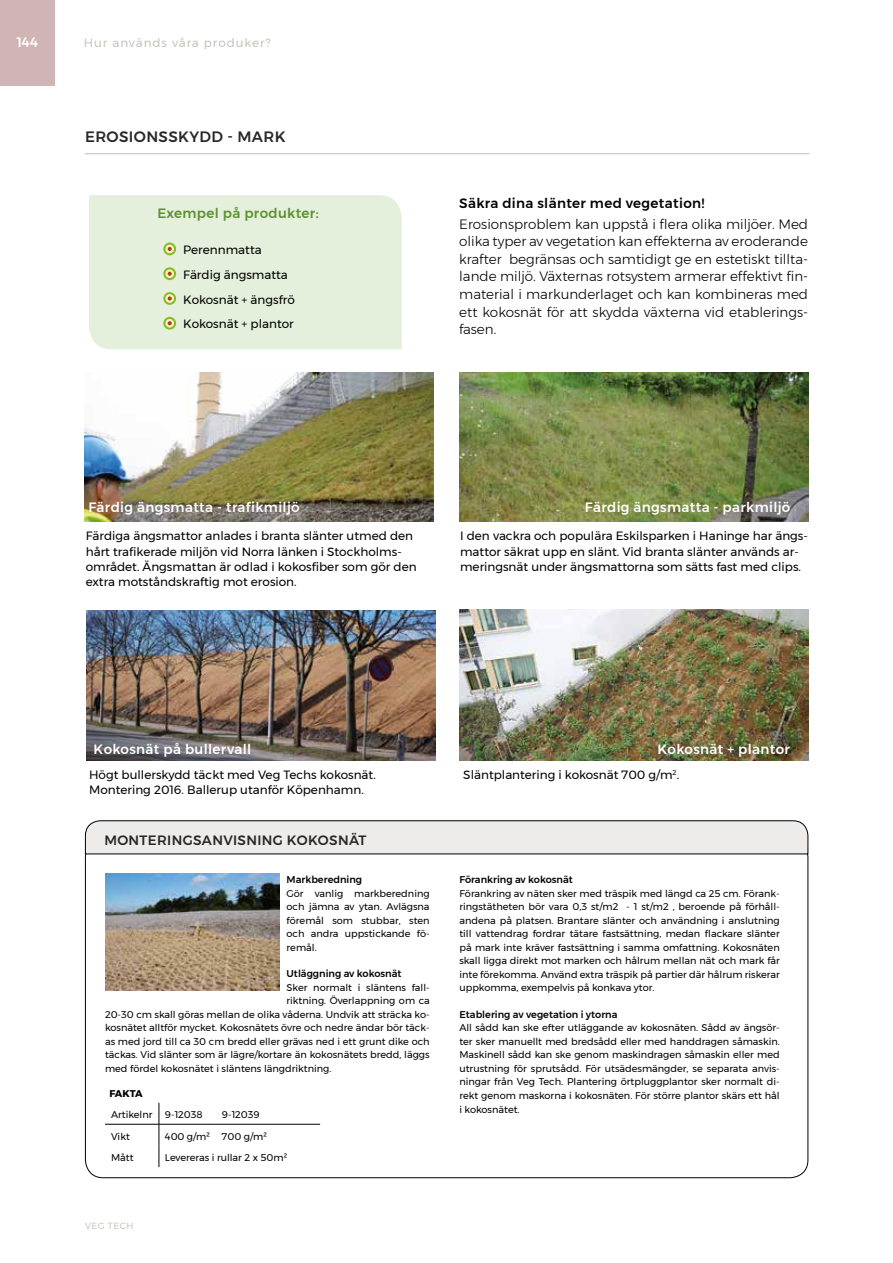
<style>
.page{position:relative;width:893px;height:1263px;background:#fff}
.page>*{position:absolute;margin:0;border:0;box-sizing:border-box;transform-origin:0 0}
.t1{font:500 15px "Montserrat";letter-spacing:.025em;color:#282827}
.t2{font:300 13.5px/17.5px "Montserrat";color:#000;text-align:justify}
.t3{font:500 13.5px "Montserrat";letter-spacing:.025em;color:#fff}
.t4{font:500 13.5px "Montserrat";letter-spacing:.025em;color:#000}
.t5{font:500 13.5px "Montserrat";letter-spacing:.025em;color:#282827}
.t6{font:500 13.5px "Montserrat";letter-spacing:.025em;color:#5e9031}
.t7{font:12px/15.3px "Montserrat";color:#000}
.t8{font:12px "Montserrat";letter-spacing:.075em;color:#c6c5ba}
.t9{font:9.75px/13.5px "Montserrat";color:#000;text-align:justify}
.t10{font:500 9.75px "Montserrat";color:#000}
.t11{font:700 9.75px "Montserrat";letter-spacing:-.02em;color:#000}
.t12{font:9px "Montserrat";letter-spacing:.05em;color:#c6c5ba}
</style>
<div class="page">
<img style="left:85px;top:372px;width:349px;height:150px">
<img style="left:459px;top:372px;width:349px;height:149px">
<img style="left:459px;top:610px;width:349px;height:150px">
<img style="left:86px;top:610px;width:349px;height:151px">
<div style="left:89px;top:195px;width:313px;height:154px;background:#e4efdc"></div>
<svg style="left:163px;top:243px;width:13px;height:12px"></svg>
<svg style="left:165px;top:245px;width:9px;height:8px"></svg>
<svg style="left:168px;top:247px;width:4px;height:4px"></svg>
<svg style="left:163px;top:267px;width:13px;height:13px"></svg>
<svg style="left:165px;top:269px;width:9px;height:9px"></svg>
<svg style="left:168px;top:272px;width:4px;height:4px"></svg>
<svg style="left:163px;top:292px;width:13px;height:13px"></svg>
<svg style="left:165px;top:294px;width:9px;height:9px"></svg>
<svg style="left:168px;top:296px;width:4px;height:5px"></svg>
<svg style="left:163px;top:317px;width:13px;height:13px"></svg>
<svg style="left:165px;top:319px;width:9px;height:9px"></svg>
<svg style="left:168px;top:321px;width:4px;height:4px"></svg>
<hr style="left:85px;top:153px;width:724px;height:1px;background:#c6c5ba">
<svg style="left:85px;top:820px;width:723px;height:34px"></svg>
<img style="left:105px;top:874px;width:174px;height:117px">
<hr style="left:105px;top:1124px;width:54px;height:1px;background:#000">
<hr style="left:159px;top:1124px;width:57px;height:1px;background:#000">
<hr style="left:216px;top:1124px;width:104px;height:1px;background:#000">
<svg style="left:159px;top:1103px;width:1px;height:64px"></svg>
<div style="left:0;top:0;width:55px;height:85px;background:#d1b5b6"></div>
<h2 class="t3" style="left:17px;top:32px;width:23px">144</h2>
<p class="t8" style="left:84px;top:33px;width:188px">Hur används våra produker?</p>
<h1 class="t1" style="left:85px;top:125px;width:202px">EROSIONSSKYDD - MARK</h1>
<h2 class="t6" style="left:157px;top:202px;width:163px">Exempel på produkter:</h2>
<p class="t7" style="left:183px;top:237px;width:113px;line-height:24.8px">Perennmatta<br>Färdig ängsmatta<br>Kokosnät + ängsfrö<br>Kokosnät + plantor</p>
<h2 class="t3" style="left:88px;top:497px;width:213px">Färdig ängsmatta - trafikmiljö</h2>
<h2 class="t4" style="left:459px;top:193px;width:247px">Säkra dina slänter med vegetation!</h2>
<p class="t2" style="left:459px;top:215px;width:350px">Erosionsproblem kan uppstå i flera olika miljöer. Med olika typer av vegetation kan effekterna av eroderande krafter begränsas och samtidigt ge en estetiskt tillta&shy;lande miljö. Växternas rotsystem armerar effektivt fin&shy;material i markunderlaget och kan kombineras med ett kokosnät för att skydda växterna vid etablerings&shy;fasen.</p>
<h2 class="t3" style="left:585px;top:497px;width:207px">Färdig ängsmatta - parkmiljö</h2>
<p class="t7" style="left:86px;top:528px;width:332px">Färdiga ängsmattor anlades i branta slänter utmed den hårt trafikerade miljön vid Norra länken i Stockholms&shy;området. Ängsmattan är odlad i kokosfiber som gör den extra motståndskraftig mot erosion.</p>
<p class="t7" style="left:460px;top:528px;width:349px">I den vackra och populära Eskilsparken i Haninge har ängs&shy;mattor säkrat upp en slänt. Vid branta slänter används ar&shy;meringsnät under ängsmattorna som sätts fast med clips.</p>
<h2 class="t3" style="left:94px;top:739px;width:159px">Kokosnät på bullervall</h2>
<h2 class="t3" style="left:657px;top:739px;width:134px">Kokosnät + plantor</h2>
<p class="t7" style="left:89px;top:767px;width:288px">Högt bullerskydd täckt med Veg Techs kokosnät.<br>Montering 2016. Ballerup utanför Köpenhamn.</p>
<h2 class="t5" style="left:104px;top:830px;width:264px">MONTERINGSANVISNING KOKOSNÄT</h2>
<p class="t10" style="left:287px;top:872px;width:77px">Markberedning</p>
<p class="t9" style="left:287px;top:886px;width:145px">Gör vanlig markberedning och jämna av ytan. Avlägsna föremål som stubbar, sten och andra uppstickande fö&shy;remål.</p>
<p class="t10" style="left:287px;top:966px;width:116px">Utläggning av kokosnät</p>
<p class="t9" style="left:287px;top:981px;width:145px">Sker normalt i släntens fall-</p>
<p class="t9" style="left:287px;top:994px;width:145px">riktning. Överlappning om ca</p>
<p class="t9" style="left:105px;top:1008px;width:326px">20-30 cm skall göras mellan de olika våderna. Undvik att sträcka ko-</p>
<p class="t9" style="left:105px;top:1021px;width:326px">kosnätet alltför mycket. Kokosnätets övre och nedre ändar bör täck-</p>
<p class="t9" style="left:105px;top:1035px;width:326px">as med jord till ca 30 cm bredd eller grävas ned i ett grunt dike och</p>
<p class="t9" style="left:105px;top:1048px;width:326px">täckas. Vid slänter som är lägre/kortare än kokosnätets bredd, läggs</p>
<p class="t9" style="left:105px;top:1062px;width:228px">med fördel kokosnätet i släntens längdriktning.</p>
<p class="t11" style="left:109px;top:1085px;width:35px">FAKTA</p>
<p class="t9" style="left:111px;top:1108px;width:43px">Artikelnr</p>
<p class="t9" style="left:165px;top:1108px;width:39px">9-12038</p>
<p class="t9" style="left:222px;top:1108px;width:39px">9-12039</p>
<p class="t9" style="left:111px;top:1129px;width:20px">Vikt</p>
<p class="t9" style="left:165px;top:1129px;width:103px">400 g/m² 700 g/m²</p>
<p class="t9" style="left:111px;top:1151px;width:24px">Mått</p>
<p class="t9" style="left:165px;top:1151px;width:124px">Levereras i rullar 2 x 50m²</p>
<p class="t12" style="left:85px;top:1219px;width:50px">VEG TECH</p>
<p class="t7" style="left:463px;top:767px;width:217px">Släntplantering i kokosnät 700 g/m<sup>2</sup>.</p>
<p class="t10" style="left:459px;top:872px;width:115px">Förankring av kokosnät</p>
<p class="t9" style="left:459px;top:886px;width:322px;text-align:left">Förankring av näten sker med träspik med längd ca 25 cm. Förank&shy;ringstätheten bör vara 0,3 st/m2 - 1 st/m2 , beroende på förhåll&shy;andena på platsen. Brantare slänter och användning i anslutning till vattendrag fordrar tätare fastsättning, medan flackare slänter på mark inte kräver fastsättning i samma omfattning. Kokosnäten skall ligga direkt mot marken och hålrum mellan nät och mark får inte förekomma. Använd extra träspik på partier där hålrum riskerar uppkomma, exempelvis på konkava ytor.</p>
<p class="t10" style="left:459px;top:1007px;width:160px">Etablering av vegetation i ytorna</p>
<p class="t9" style="left:459px;top:1021px;width:322px">All sådd kan ske efter utläggande av kokosnäten. Sådd av ängsör&shy;ter sker manuellt med bredsådd eller med handdragen såmaskin.<br>Maskinell sådd kan ske genom maskindragen såmaskin eller med utrustning för sprutsådd. För utsädesmängder, se separata anvis&shy;ningar från Veg Tech. Plantering örtpluggplantor sker normalt di&shy;rekt genom maskorna i kokosnäten. För större plantor skärs ett hål i kokosnätet.</p>
</div>
